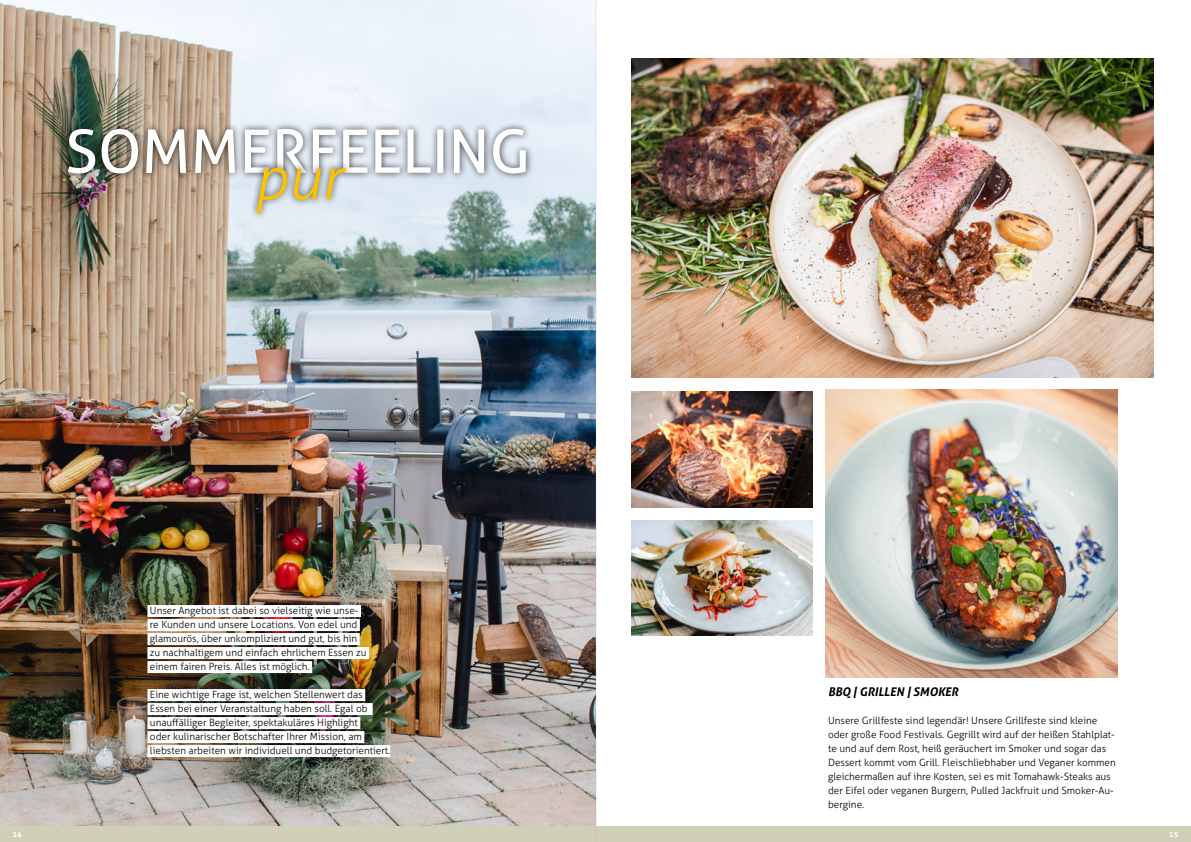
<style>
.page{position:relative;width:1191px;height:842px;background:#fff}
.page>*{position:absolute;margin:0;border:0;box-sizing:border-box;transform-origin:0 0}
.t1{font:60px "Aller";color:#fff}
.t2{font:italic 300 60px "Aller";color:#fcc200}
.t3{font:italic 700 12px "Aller";color:#000}
.t4{font:300 10px/14px "Aller";color:#000}
.t5{font:700 8px "Aller";color:#fff}
</style>
<div class="page">
<img style="left:0;top:0;width:595px;height:826px">
<div style="left:61px;top:121px;width:473px;height:60px;background:#000;opacity:.75"></div>
<div style="left:249px;top:160px;width:104px;height:61px;background:#000;opacity:.75"></div>
<div style="left:147px;top:605px;width:214px;height:12px;background:#fff"></div>
<div style="left:147px;top:619px;width:213px;height:12px;background:#fff"></div>
<div style="left:147px;top:633px;width:213px;height:12px;background:#fff"></div>
<div style="left:147px;top:647px;width:222px;height:12px;background:#fff"></div>
<div style="left:147px;top:661px;width:165px;height:12px;background:#fff"></div>
<div style="left:147px;top:689px;width:218px;height:12px;background:#fff"></div>
<div style="left:147px;top:703px;width:226px;height:12px;background:#fff"></div>
<div style="left:147px;top:717px;width:213px;height:12px;background:#fff"></div>
<div style="left:147px;top:731px;width:217px;height:12px;background:#fff"></div>
<div style="left:147px;top:745px;width:243px;height:12px;background:#fff"></div>
<img style="left:631px;top:58px;width:523px;height:319px">
<img style="left:631px;top:391px;width:181px;height:116px">
<img style="left:631px;top:520px;width:181px;height:116px">
<img style="left:825px;top:390px;width:292px;height:287px">
<div style="left:0;top:826px;width:595px;height:16px;background:#d0d0b9"></div>
<div style="left:595px;top:826px;width:596px;height:16px;background:#d0d0b9"></div>
<hr style="left:595px;top:0;width:1px;height:842px;background:#9c9e9f">
<h1 class="t1" style="left:65px;top:115px;width:466px">SOMMERFEELING</h1>
<h1 class="t2" style="left:254px;top:142px;width:89px">pur</h1>
<p class="t4" style="left:150px;top:603px;width:218px">Unser Angebot ist dabei so vielseitig wie unse&shy;re Kunden und unsere Locations. Von edel und glamourös, über unkompliziert und gut, bis hin zu nachhaltigem und einfach ehrlichem Essen zu einem fairen Preis. Alles ist möglich.</p>
<p class="t4" style="left:150px;top:687px;width:242px">Eine wichtige Frage ist, welchen Stellenwert das Essen bei einer Veranstaltung haben soll. Egal ob unauffälliger Begleiter, spektakuläres Highlight<br>oder kulinarischer Botschafter Ihrer Mission, am liebsten arbeiten wir individuell und budgetorientiert.</p>
<p class="t3" style="left:828px;top:684px;width:132px">BBQ | GRILLEN | SMOKER</p>
<p class="t4" style="left:828px;top:714px;width:289px">Unsere Grillfeste sind legendär! Unsere Grillfeste sind kleine oder große Food Festivals. Gegrillt wird auf der heißen Stahlplat&shy;te und auf dem Rost, heiß geräuchert im Smoker und sogar das Dessert kommt vom Grill. Fleischliebhaber und Veganer kommen gleichermaßen auf ihre Kosten, sei es mit Tomahawk-Steaks aus der Eifel oder veganen Burgern, Pulled Jackfruit und Smoker-Au&shy;bergine.</p>
<p class="t5" style="left:12px;top:829px;width:11px">14</p>
<p class="t5" style="left:1168px;top:829px;width:11px">15</p>
</div>
